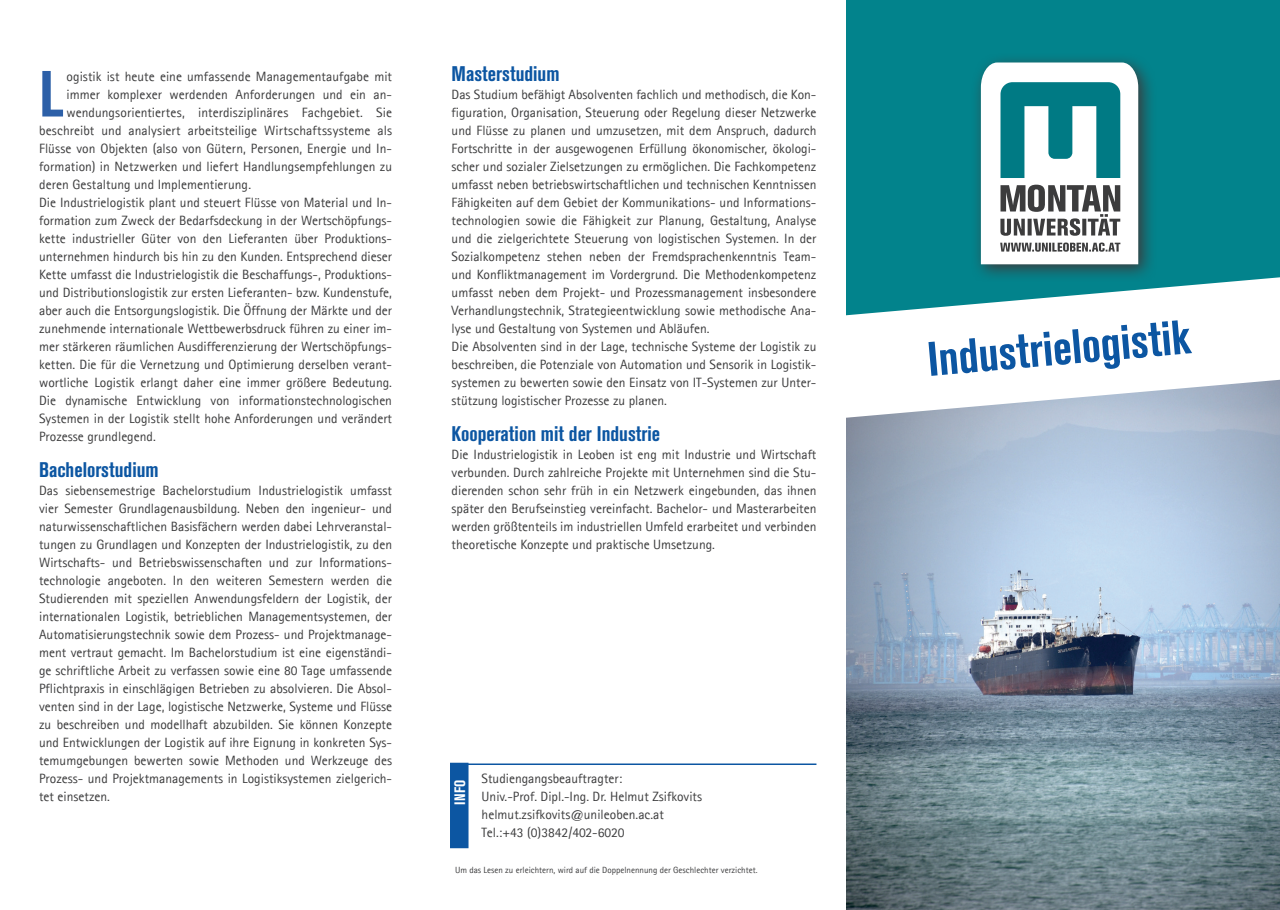
<style>
.page{position:relative;width:1280px;height:910px;background:#fff}
.page>*{position:absolute;margin:0;border:0;box-sizing:border-box;transform-origin:0 0}
.MUL_Fließer_9pt_Init{font:700 condensed 64.5px "Akzidenz Grotesk BE";color:#2d60a8}
.t1{font:700 condensed 48px "Akzidenz Grotesk BE";color:#0c56a2}
.Headline_Folder{font:700 condensed 21px "Akzidenz Grotesk BE";color:#0c56a2}
.MUL_Fließer_9pt{font:700 condensed 21px "Akzidenz Grotesk BE";color:#0c56a2}
.MUL_Infobox_head{font:700 condensed 15px "Akzidenz Grotesk BE";color:#fff}
.MUL_Fließer_9pt-2{font:13.5px/18px "Agfa Rotis Sans Serif";color:#3c3c3d;text-align:justify}
.MUL_Fließer_9pt_Init-2{font:13.5px "Agfa Rotis Sans Serif";letter-spacing:.005em;color:#3c3c3d}
.MUL_Fließer_9pt-3{font:9px "Agfa Rotis Sans Serif";color:#3c3c3d}
</style>
<div class="page">
<div style="left:450px;top:763px;width:18px;height:85px;background:#0c56a2"></div>
<hr style="left:451px;top:763px;width:365px;height:2px;background:#0c56a2">
<div style="left:847px;top:0;width:433px;height:910px;background:#02838c"></div>
<img style="left:846px;top:418px;width:434px;height:492px">
<svg style="left:846px;top:277px;width:434px;height:141px;fill:#fff"></svg>
<svg style="left:971px;top:59px;width:185px;height:223px;fill:#0a7880"></svg>
<svg style="left:980px;top:62px;width:159px;height:203px"></svg>
<p class="MUL_Fließer_9pt_Init" style="left:39px;top:57px;width:26px">L</p>
<p class="MUL_Fließer_9pt_Init-2" style="left:67px;top:68px;width:327px">ogistik ist heute eine umfassende Managementaufgabe mit</p>
<p class="MUL_Fließer_9pt_Init-2" style="left:67px;top:86px;width:327px">immer komplexer werdenden Anforderungen und ein an-</p>
<p class="MUL_Fließer_9pt_Init-2" style="left:67px;top:104px;width:327px">wendungsorientiertes, interdisziplinäres Fachgebiet. Sie</p>
<p class="MUL_Fließer_9pt_Init-2" style="left:39px;top:122px;width:354px">beschreibt und analysiert arbeitsteilige Wirtschaftssysteme als</p>
<p class="MUL_Fließer_9pt_Init-2" style="left:39px;top:140px;width:354px">Flüsse von Objekten (also von Gütern, Personen, Energie und In-</p>
<p class="MUL_Fließer_9pt_Init-2" style="left:39px;top:158px;width:354px">formation) in Netzwerken und liefert Handlungsempfehlungen zu</p>
<p class="MUL_Fließer_9pt_Init-2" style="left:39px;top:176px;width:213px">deren Gestaltung und Implementierung.</p>
<p class="MUL_Fließer_9pt-2" style="left:39px;top:193px;width:354px">Die Industrielogistik plant und steuert Flüsse von Material und In&shy;formation zum Zweck der Bedarfsdeckung in der Wertschöpfungs&shy;kette industrieller Güter von den Lieferanten über Produktions&shy;unternehmen hindurch bis hin zu den Kunden. Entsprechend dieser Kette umfasst die Industrielogistik die Beschaffungs-, Produktions&shy;und Distributionslogistik zur ersten Lieferanten- bzw. Kundenstufe, aber auch die Entsorgungslogistik. Die Öffnung der Märkte und der zunehmende internationale Wettbewerbsdruck führen zu einer im&shy;mer stärkeren räumlichen Ausdifferenzierung der Wertschöpfungs&shy;ketten. Die für die Vernetzung und Optimierung derselben verant&shy;wortliche Logistik erlangt daher eine immer größere Bedeutung.<br>Die dynamische Entwicklung von informationstechnologischen Systemen in der Logistik stellt hohe Anforderungen und verändert Prozesse grundlegend.</p>
<p class="Headline_Folder" style="left:39px;top:457px;width:121px">Bachelorstudium</p>
<p class="MUL_Fließer_9pt-2" style="left:39px;top:481px;width:354px">Das siebensemestrige Bachelorstudium Industrielogistik umfasst vier Semester Grundlagenausbildung. Neben den ingenieur- und naturwissenschaftlichen Basisfächern werden dabei Lehrveranstal&shy;tungen zu Grundlagen und Konzepten der Industrielogistik, zu den Wirtschafts- und Betriebswissenschaften und zur Informations&shy;technologie angeboten. In den weiteren Semestern werden die Studierenden mit speziellen Anwendungsfeldern der Logistik, der internationalen Logistik, betrieblichen Managementsystemen, der Automatisierungstechnik sowie dem Prozess- und Projektmanage&shy;ment vertraut gemacht. Im Bachelorstudium ist eine eigenständi&shy;ge schriftliche Arbeit zu verfassen sowie eine 80 Tage umfassende Pflichtpraxis in einschlägigen Betrieben zu absolvieren. Die Absol&shy;venten sind in der Lage, logistische Netzwerke, Systeme und Flüsse zu beschreiben und modellhaft abzubilden. Sie können Konzepte und Entwicklungen der Logistik auf ihre Eignung in konkreten Sys&shy;temumgebungen bewerten sowie Methoden und Werkzeuge des Prozess- und Projektmanagements in Logistiksystemen zielgerich&shy;tet einsetzen.</p>
<p class="MUL_Fließer_9pt" style="left:452px;top:61px;width:109px">Masterstudium</p>
<p class="MUL_Fließer_9pt-2" style="left:452px;top:85px;width:366px">Das Studium befähigt Absolventen fachlich und methodisch, die Kon&shy;figuration, Organisation, Steuerung oder Regelung dieser Netzwerke und Flüsse zu planen und umzusetzen, mit dem Anspruch, dadurch Fortschritte in der ausgewogenen Erfüllung ökonomischer, ökologi&shy;scher und sozialer Zielsetzungen zu ermöglichen. Die Fachkompetenz umfasst neben betriebswirtschaftlichen und technischen Kenntnissen Fähigkeiten auf dem Gebiet der Kommunikations- und Informations&shy;technologien sowie die Fähigkeit zur Planung, Gestaltung, Analyse und die zielgerichtete Steuerung von logistischen Systemen. In der Sozialkompetenz stehen neben der Fremdsprachenkenntnis Team&shy;und Konfliktmanagement im Vordergrund. Die Methodenkompetenz umfasst neben dem Projekt- und Prozessmanagement insbesondere Verhandlungstechnik, Strategieentwicklung sowie methodische Ana&shy;lyse und Gestaltung von Systemen und Abläufen.</p>
<p class="MUL_Fließer_9pt-2" style="left:452px;top:337px;width:366px">Die Absolventen sind in der Lage, technische Systeme der Logistik zu beschreiben, die Potenziale von Automation und Sensorik in Logistik&shy;systemen zu bewerten sowie den Einsatz von IT-Systemen zur Unter&shy;stützung logistischer Prozesse zu planen.</p>
<p class="Headline_Folder" style="left:452px;top:421px;width:210px">Kooperation mit der Industrie</p>
<p class="MUL_Fließer_9pt-2" style="left:452px;top:445px;width:366px">Die Industrielogistik in Leoben ist eng mit Industrie und Wirtschaft verbunden. Durch zahlreiche Projekte mit Unternehmen sind die Stu&shy;dierenden schon sehr früh in ein Netzwerk eingebunden, das ihnen später den Berufseinstieg vereinfacht. Bachelor- und Masterarbeiten werden größtenteils im industriellen Umfeld erarbeitet und verbinden theoretische Konzepte und praktische Umsetzung.</p>
<p class="MUL_Infobox_head" style="left:451px;top:805px;width:27px;rotate:-90deg">INFO</p>
<p class="MUL_Fließer_9pt-2" style="left:482px;top:769px;width:142px">Studiengangsbeauftragter:</p>
<p class="MUL_Fließer_9pt-2" style="left:482px;top:787px;width:222px">Univ.-Prof. Dipl.-Ing. Dr. Helmut Zsifkovits</p>
<p class="MUL_Fließer_9pt-2" style="left:482px;top:805px;width:184px">helmut.zsifkovits@unileoben.ac.at</p>
<p class="MUL_Fließer_9pt-2" style="left:482px;top:823px;width:144px">Tel.:+43 (0)3842/402-6020</p>
<p class="MUL_Fließer_9pt-3" style="left:455px;top:864px;width:304px">Um das Lesen zu erleichtern, wird auf die Doppelnennung der Geschlechter verzichtet.</p>
<p class="t1" style="left:925px;top:332px;width:265px;rotate:-5deg">Industrielogistik</p>
</div>
